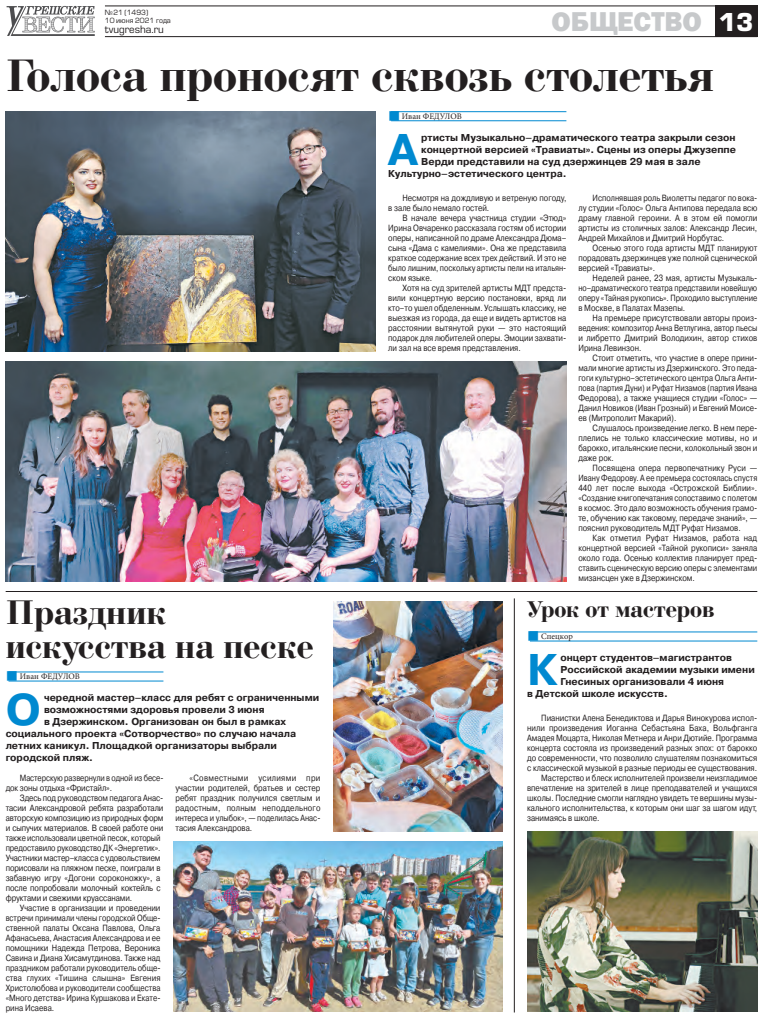
<style>
.page{position:relative;width:763px;height:1021px;background:#fff}
.page>*{position:absolute;margin:0;border:0;box-sizing:border-box;transform-origin:0 0}
.ЗГЛ_48{font:700 48px "Bodoni C";color:#231f20}
.ВРЕЗ_ХРН{font:700 44.3px "Pragmatica C";color:#0089d0}
.ЗГЛ_36{font:700 36px/33.2px "Bodoni C";color:#231f20}
.КОЛОНТИТУЛ_НЕЧЕТ{font:800 28px "Franklin Gothic";color:#c7c9cb}
.ЗГЛ_24{font:700 24px "Bodoni C";color:#231f20}
.КОЛОНЦИФРА_НЕЧЕТ{font:700 24px "Europe C";color:#fff}
.ВРЕЗ_ХРН-2{font:700 10px "Pragmatica C";color:#231f20}
.t1{font:10px "Europe C";color:#231f20}
.Текст{font:9px/10px "Pragmatica C";color:#231f20;text-align:justify;scale:.85 1}
.Текст-2{font:9px/10px "Pragmatica C";color:#231f20;text-align:justify;scale:.83 1}
.Текст-3{font:9px/10px "Pragmatica C";color:#231f20;scale:.84 1}
.Текст-4{font:9px/10px "Pragmatica C";color:#231f20;scale:.82 1}
.t2{font:8.5px "Minion Pro";color:#231f20}
.t3{font:7px/8px "Europe C";color:#231f20}
</style>
<div class="page">
<hr style="left:105px;top:6px;width:652px;height:1px;background:#231f20">
<hr style="left:105px;top:36px;width:652px;height:1px;background:#231f20">
<svg style="left:7px;top:6px;width:88px;height:30px"></svg>
<div style="left:714px;top:6px;width:43px;height:31px;background:#231f20"></div>
<hr style="left:530px;top:631px;width:227px;height:1px;background:#0089d0">
<hr style="left:530px;top:640px;width:227px;height:1px;background:#0089d0">
<hr style="left:9px;top:671px;width:154px;height:1px;background:#0089d0">
<hr style="left:9px;top:680px;width:154px;height:1px;background:#0089d0">
<hr style="left:391px;top:111px;width:175px;height:1px;background:#0089d0">
<hr style="left:391px;top:120px;width:175px;height:1px;background:#0089d0">
<img style="left:6px;top:361px;width:560px;height:220px">
<img style="left:6px;top:111px;width:369px;height:240px">
<img style="left:527px;top:831px;width:230px;height:180px">
<img style="left:333px;top:601px;width:169px;height:230px">
<img style="left:173px;top:841px;width:330px;height:170px">
<hr style="left:6px;top:591px;width:751px;height:1px;background:#231f20">
<hr style="left:514px;top:598px;width:1px;height:414px;background:#231f20">
<svg style="left:530px;top:631px;width:8px;height:10px"></svg>
<svg style="left:8px;top:671px;width:9px;height:10px"></svg>
<svg style="left:391px;top:111px;width:8px;height:10px"></svg>
<p class="t3" style="left:105px;top:8px;width:67px">№21 (1493)<br>10 июня 2021 года</p>
<p class="t1" style="left:105px;top:23px;width:60px">tvugresha.ru</p>
<p class="КОЛОНТИТУЛ_НЕЧЕТ" style="left:551px;top:4px;width:152px">ОБЩЕСТВО</p>
<p class="КОЛОНЦИФРА_НЕЧЕТ" style="left:718px;top:8px;width:36px">13</p>
<p class="ЗГЛ_48" style="left:6px;top:50px;width:709px">Голоса проносят сквозь столетья</p>
<p class="t2" style="left:401px;top:111px;width:61px">Иван ФЕДУЛОВ</p>
<p class="ВРЕЗ_ХРН" style="left:388px;top:125px;width:31px">А</p>
<p class="ВРЕЗ_ХРН-2" style="left:421px;top:132px;width:316px">ртисты Музыкально–драматического театра закрыли сезон</p>
<p class="ВРЕЗ_ХРН-2" style="left:421px;top:144px;width:316px">концертной версией «Травиаты». Сцены из оперы Джузеппе</p>
<p class="ВРЕЗ_ХРН-2" style="left:421px;top:156px;width:281px">Верди представили на суд дзержинцев 29 мая в зале</p>
<p class="ВРЕЗ_ХРН-2" style="left:388px;top:168px;width:180px">Культурно–эстетического центра.</p>
<p class="Текст" style="left:388px;top:193px;width:211px;text-indent:14px">Несмотря на дождливую и ветреную погоду, в зале было немало гостей.</p>
<p class="Текст" style="left:388px;top:213px;width:211px;text-indent:14px">В начале вечера участница студии «Этюд» Ирина Овчаренко рассказала гостям об истории оперы, написанной по драме Александра Дюма– сына «Дама с камелиями». Она же представила краткое содержание всех трех действий. И это не было лишним, поскольку артисты пели на итальян&shy;ском языке.</p>
<p class="Текст" style="left:388px;top:283px;width:211px;text-indent:14px">Хотя на суд зрителей артисты МДТ предста&shy;вили концертную версию постановки, вряд ли кто–то ушел обделенным. Услышать классику, не выезжая из города, да еще и видеть артистов на расстоянии вытянутой руки — это настоящий подарок для любителей оперы. Эмоции захвати&shy;ли зал на все время представления.</p>
<p class="Текст-2" style="left:578px;top:193px;width:217px;text-indent:14px">Исполнявшая роль Виолетты педагог по вока&shy;лу студии «Голос» Ольга Антипова передала всю драму главной героини. А в этом ей помогли артисты из столичных залов: Александр Лесин, Андрей Михайлов и Дмитрий Норбутас.</p>
<p class="Текст" style="left:578px;top:243px;width:212px;text-indent:14px">Осенью этого года артисты МДТ планируют порадовать дзержинцев уже полной сценической версией «Травиаты».</p>
<p class="Текст" style="left:578px;top:273px;width:212px;text-indent:14px">Неделей ранее, 23 мая, артисты Музыкаль&shy;но–драматического театра представили новейшую оперу «Тайная рукопись». Проходило выступление в Москве, в Палатах Мазепы.</p>
<p class="Текст" style="left:578px;top:313px;width:212px;text-indent:14px">На премьере присутствовали авторы произ&shy;ведения: композитор Анна Ветлугина, автор пьесы и либретто Дмитрий Володихин, автор стихов Ирина Левинзон.</p>
<p class="Текст" style="left:578px;top:353px;width:212px;text-indent:14px">Стоит отметить, что участие в опере прини&shy;мали многие артисты из Дзержинского. Это педа&shy;гоги культурно–эстетического центра Ольга Анти&shy;пова (партия Дуни) и Руфат Низамов (партия Ивана Федорова), а также учащиеся студии «Голос» — Данил Новиков (Иван Грозный) и Евгений Моисе&shy;ев (Митрополит Макарий).</p>
<p class="Текст" style="left:578px;top:423px;width:212px;text-indent:14px">Слушалось произведение легко. В нем пере&shy;плелись не только классические мотивы, но и барокко, итальянские песни, колокольный звон и даже рок.</p>
<p class="Текст" style="left:578px;top:463px;width:212px;text-indent:14px">Посвящена опера первопечатнику Руси — Ивану Федорову. А ее премьера состоялась спустя 440 лет после выхода «Острожской Библии». «Создание книгопечатания сопоставимо с полетом в космос. Это дало возможность обучения грамо&shy;те, обучению как таковому, передаче знаний», — пояснил руководитель МДТ Руфат Низамов.</p>
<p class="Текст" style="left:578px;top:533px;width:212px;text-indent:14px">Как отметил Руфат Низамов, работа над концертной версией «Тайной рукописи» заняла около года. Осенью коллектив планирует пред&shy;ставить сценическую версию оперы с элементами мизансцен уже в Дзержинском.</p>
<p class="ЗГЛ_36" style="left:6px;top:599px;width:309px">Праздник искусства на песке</p>
<p class="t2" style="left:20px;top:671px;width:61px">Иван ФЕДУЛОВ</p>
<p class="ВРЕЗ_ХРН" style="left:6px;top:685px;width:37px">О</p>
<p class="ВРЕЗ_ХРН-2" style="left:44px;top:692px;width:277px">чередной мастер–класс для ребят с ограниченными</p>
<p class="ВРЕЗ_ХРН-2" style="left:44px;top:704px;width:222px">возможностями здоровья провели 3 июня</p>
<p class="ВРЕЗ_ХРН-2" style="left:44px;top:716px;width:243px">в Дзержинском. Организован он был в рамках</p>
<p class="ВРЕЗ_ХРН-2" style="left:6px;top:728px;width:292px">социального проекта «Сотворчество» по случаю начала</p>
<p class="ВРЕЗ_ХРН-2" style="left:6px;top:740px;width:273px">летних каникул. Площадкой организаторы выбрали</p>
<p class="ВРЕЗ_ХРН-2" style="left:6px;top:752px;width:89px">городской пляж.</p>
<p class="Текст-4" style="left:6px;top:773px;width:194px;text-indent:14px">Мастерскую развернули в одной из бесе&shy;док зоны отдыха «Фристайл».</p>
<p class="Текст-3" style="left:6px;top:793px;width:189px;text-indent:14px">Здесь под руководством педагога Анас&shy;тасии Александровой ребята разработали авторскую композицию из природных форм и сыпучих материалов. В своей работе они также использовали цветной песок, который предоставило руководство ДК «Энергетик».<br>Участники мастер–класса с удовольствием порисовали на пляжном песке, поиграли в забавную игру «Догони сороконожку», а после попробовали молочный коктейль с фруктами и свежими круассанами.</p>
<p class="Текст" style="left:6px;top:903px;width:184px;text-indent:14px">Участие в организации и проведении встречи принимали члены городской Обще&shy;ственной палаты Оксана Павлова, Ольга Афанасьева, Анастасия Александрова и ее помощники Надежда Петрова, Вероника Савина и Диана Хисамутдинова. Также над праздником работали руководитель обще&shy;ства глухих «Тишина слышна» Евгения Христолюбова и руководители сообщества «Много детства» Ирина Куршакова и Екате&shy;рина Исаева.</p>
<p class="Текст" style="left:175px;top:773px;width:172px;text-indent:14px">«Совместными усилиями при участии родителей, братьев и сестер ребят праздник получился светлым и радостным, полным неподдельного интереса и улыбок», — поделилась Анас&shy;тасия Александрова.</p>
<p class="ЗГЛ_24" style="left:527px;top:596px;width:189px">Урок от мастеров</p>
<p class="t2" style="left:541px;top:631px;width:33px">Спецкор</p>
<p class="ВРЕЗ_ХРН" style="left:527px;top:645px;width:32px">К</p>
<p class="ВРЕЗ_ХРН-2" style="left:560px;top:652px;width:173px">онцерт студентов–магистрантов</p>
<p class="ВРЕЗ_ХРН-2" style="left:560px;top:664px;width:196px">Российской академии музыки имени</p>
<p class="ВРЕЗ_ХРН-2" style="left:560px;top:676px;width:165px">Гнесиных организовали 4 июня</p>
<p class="ВРЕЗ_ХРН-2" style="left:527px;top:688px;width:142px">в Детской школе искусств.</p>
<p class="Текст" style="left:527px;top:713px;width:272px;text-indent:14px">Пианистки Алена Бенедиктова и Дарья Винокурова испол&shy;нили произведения Иоганна Себастьяна Баха, Вольфганга Амадея Моцарта, Николая Метнера и Анри Дютийе. Программа концерта состояла из произведений разных эпох: от барокко до современности, что позволило слушателям познакомиться с классической музыкой в разные периоды ее существования.</p>
<p class="Текст-2" style="left:527px;top:773px;width:279px;text-indent:14px">Мастерство и блеск исполнителей произвели неизгладимое впечатление на зрителей в лице преподавателей и учащихся школы. Последние смогли наглядно увидеть те вершины музы&shy;кального исполнительства, к которым они шаг за шагом идут, занимаясь в школе.</p>
</div>
